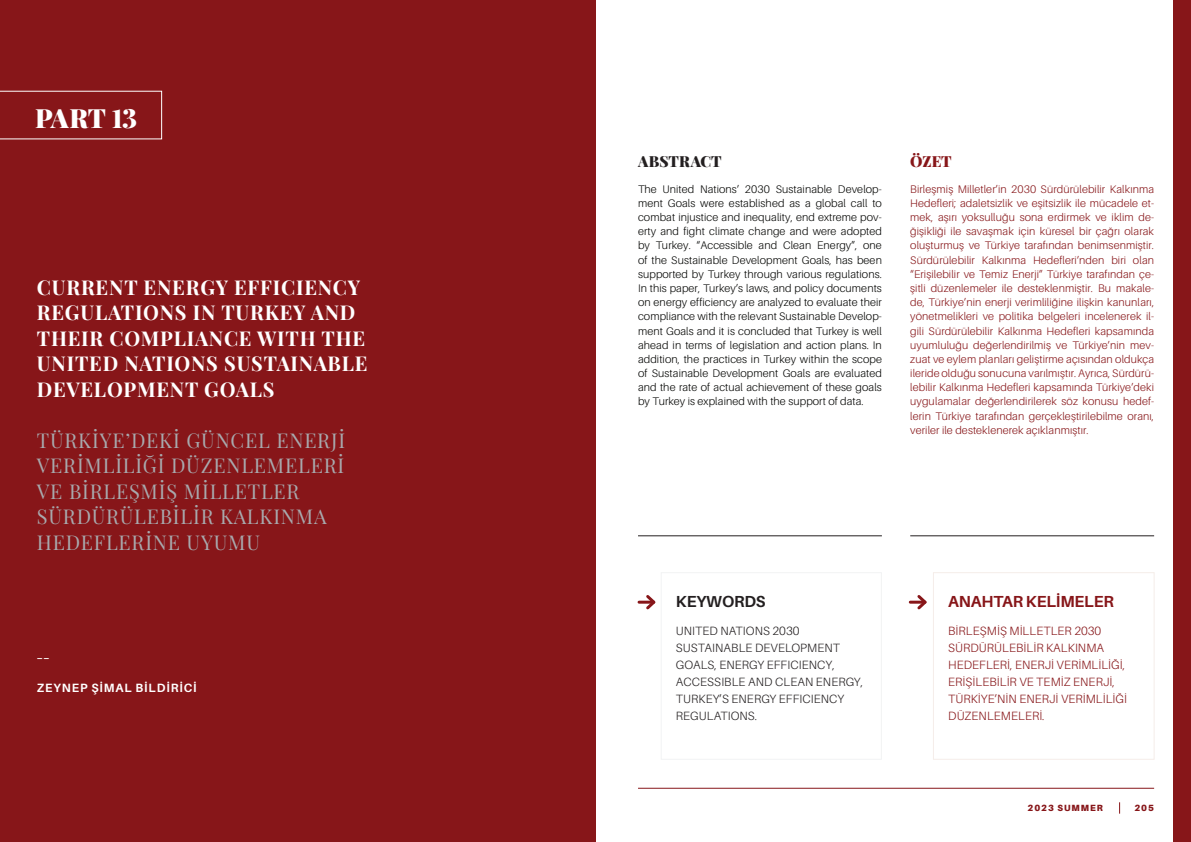
<style>
.page{position:relative;width:1191px;height:842px;background:#fff}
.page>*{position:absolute;margin:0;border:0;box-sizing:border-box;transform-origin:0 0}
.t1{font:900 26px "Playfair Display";letter-spacing:-.01em;color:#fff}
.İNG_MAKALE_BAŞLIK{font:700 20px/25.5px "Playfair Display";letter-spacing:.04em;color:#fff}
.TR_MAKALE_BAŞLIK{font:20px/25.5px "Playfair Display";letter-spacing:.04em;color:#a8a9ad}
.t2{font:700 16px "Aileron";letter-spacing:-.01em;color:#871619}
.t3{font:700 16px "Aileron";letter-spacing:-.01em;color:#231f20}
.t4{font:900 15px "Playfair Display";letter-spacing:.005em;color:#231f20}
.t5{font:900 15px "Playfair Display";color:#871619}
.TR_ANAHTAR_KELİME{font:300 12px/17px "Aileron";letter-spacing:.01em;color:#871619}
.İNG_ANAHTAR_KELİME{font:300 12px/17px "Aileron";letter-spacing:.01em;color:#231f20}
.YAZAR{font:700 12px "Aileron";letter-spacing:.07em;color:#fff}
.t6{font:italic 700 12px "Aileron";color:#fff}
.TR_ÖZET{font:300 11px/14.2px "Aileron";letter-spacing:.01em;color:#871619;text-align:justify}
.İNG_ÖZET{font:300 11px/14.2px "Aileron";letter-spacing:.01em;color:#040503;text-align:justify}
.t7{font:900 9px "Aileron";letter-spacing:.105em;color:#871619}
</style>
<div class="page">
<hr style="left:638px;top:788px;width:516px;height:1px;background:#871619">
<svg style="left:1119px;top:802px;width:1px;height:12px"></svg>
<hr style="left:595px;top:0;width:1px;height:842px;background:#ececee">
<div style="left:0;top:0;width:595px;height:842px;background:#871619"></div>
<div style="left:1174px;top:0;width:17px;height:842px;background:#871619"></div>
<svg style="left:0;top:91px;width:162px;height:48px"></svg>
<div style="left:660px;top:572px;width:222px;height:188px;border:1px solid #f2f3f4"></div>
<div style="left:933px;top:572px;width:221px;height:188px;border:1px solid #f5ede9"></div>
<hr style="left:638px;top:535px;width:244px;height:1px;background:#231f20">
<hr style="left:910px;top:535px;width:244px;height:1px;background:#231f20">
<hr style="left:639px;top:601px;width:15px;height:3px;background:#871619">
<svg style="left:643px;top:595px;width:13px;height:15px"></svg>
<hr style="left:910px;top:601px;width:15px;height:3px;background:#871619">
<svg style="left:914px;top:595px;width:13px;height:15px"></svg>
<p class="t1" style="left:35px;top:97px;width:104px">PART 13</p>
<p class="İNG_MAKALE_BAŞLIK" style="left:37px;top:273px;width:332px">CURRENT ENERGY EFFICIENCY<br>REGULATIONS IN TURKEY AND<br>THEIR COMPLIANCE WITH THE<br>UNITED NATIONS SUSTAINABLE<br>DEVELOPMENT GOALS</p>
<p class="TR_MAKALE_BAŞLIK" style="left:37px;top:426px;width:310px">TÜRKİYE’DEKİ GÜNCEL ENERJİ<br>VERİMLİLİĞİ DÜZENLEMELERİ<br>VE BİRLEŞMİŞ MİLLETLER<br>SÜRDÜRÜLEBİLİR KALKINMA<br>HEDEFLERİNE UYUMU</p>
<p class="t6" style="left:37px;top:647px;width:14px">__</p>
<p class="YAZAR" style="left:37px;top:681px;width:161px">ZEYNEP ŞİMAL BİLDİRİCİ</p>
<p class="t4" style="left:638px;top:150px;width:85px">ABSTRACT</p>
<p class="İNG_ÖZET" style="left:638px;top:182px;width:245px">The United Nations’ 2030 Sustainable Develop&shy;ment Goals were established as a global call to combat injustice and inequality, end extreme pov&shy;erty and fight climate change and were adopted by Turkey. “Accessible and Clean Energy”, one of the Sustainable Development Goals, has been supported by Turkey through various regulations.<br>In this paper, Turkey’s laws, and policy documents on energy efficiency are analyzed to evaluate their compliance with the relevant Sustainable Develop&shy;ment Goals and it is concluded that Turkey is well ahead in terms of legislation and action plans. In addition, the practices in Turkey within the scope of Sustainable Development Goals are evaluated and the rate of actual achievement of these goals by Turkey is explained with the support of data.</p>
<p class="t5" style="left:910px;top:150px;width:43px">ÖZET</p>
<p class="TR_ÖZET" style="left:910px;top:182px;width:245px">Birleşmiş Milletler’in 2030 Sürdürülebilir Kalkınma Hedefleri; adaletsizlik ve eşitsizlik ile mücadele et&shy;mek, aşırı yoksulluğu sona erdirmek ve iklim de&shy;ğişikliği ile savaşmak için küresel bir çağrı olarak oluşturmuş ve Türkiye tarafından benimsenmiştir.<br>Sürdürülebilir Kalkınma Hedefleri’nden biri olan “Erişilebilir ve Temiz Enerji” Türkiye tarafından çe&shy;şitli düzenlemeler ile desteklenmiştir. Bu makale&shy;de, Türkiye’nin enerji verimliliğine ilişkin kanunları, yönetmelikleri ve politika belgeleri incelenerek il&shy;gili Sürdürülebilir Kalkınma Hedefleri kapsamında uyumluluğu değerlendirilmiş ve Türkiye’nin mev&shy;zuat ve eylem planları geliştirme açısından oldukça ileride olduğu sonucuna varılmıştır. Ayrıca, Sürdürü&shy;lebilir Kalkınma Hedefleri kapsamında Türkiye’deki uygulamalar değerlendirilerek söz konusu hedef&shy;lerin Türkiye tarafından gerçekleştirilebilme oranı, veriler ile desteklenerek açıklanmıştır.</p>
<p class="t3" style="left:676px;top:592px;width:91px">KEYWORDS</p>
<p class="İNG_ANAHTAR_KELİME" style="left:676px;top:622px;width:189px">UNITED NATIONS 2030<br>SUSTAINABLE DEVELOPMENT<br>GOALS, ENERGY EFFICIENCY,<br>ACCESSIBLE AND CLEAN ENERGY,<br>TURKEY’S ENERGY EFFICIENCY<br>REGULATIONS.</p>
<p class="t2" style="left:948px;top:592px;width:167px">ANAHTAR KELİMELER</p>
<p class="TR_ANAHTAR_KELİME" style="left:948px;top:622px;width:180px">BİRLEŞMİŞ MİLLETLER 2030<br>SÜRDÜRÜLEBİLİR KALKINMA<br>HEDEFLERİ, ENERJİ VERİMLİLİĞİ,<br>ERİŞİLEBİLİR VE TEMİZ ENERJİ,<br>TÜRKİYE’NİN ENERJİ VERİMLİLİĞİ<br>DÜZENLEMELERİ.</p>
<p class="t7" style="left:1027px;top:802px;width:77px">2023 SUMMER</p>
<p class="t7" style="left:1134px;top:802px;width:21px">205</p>
</div>
